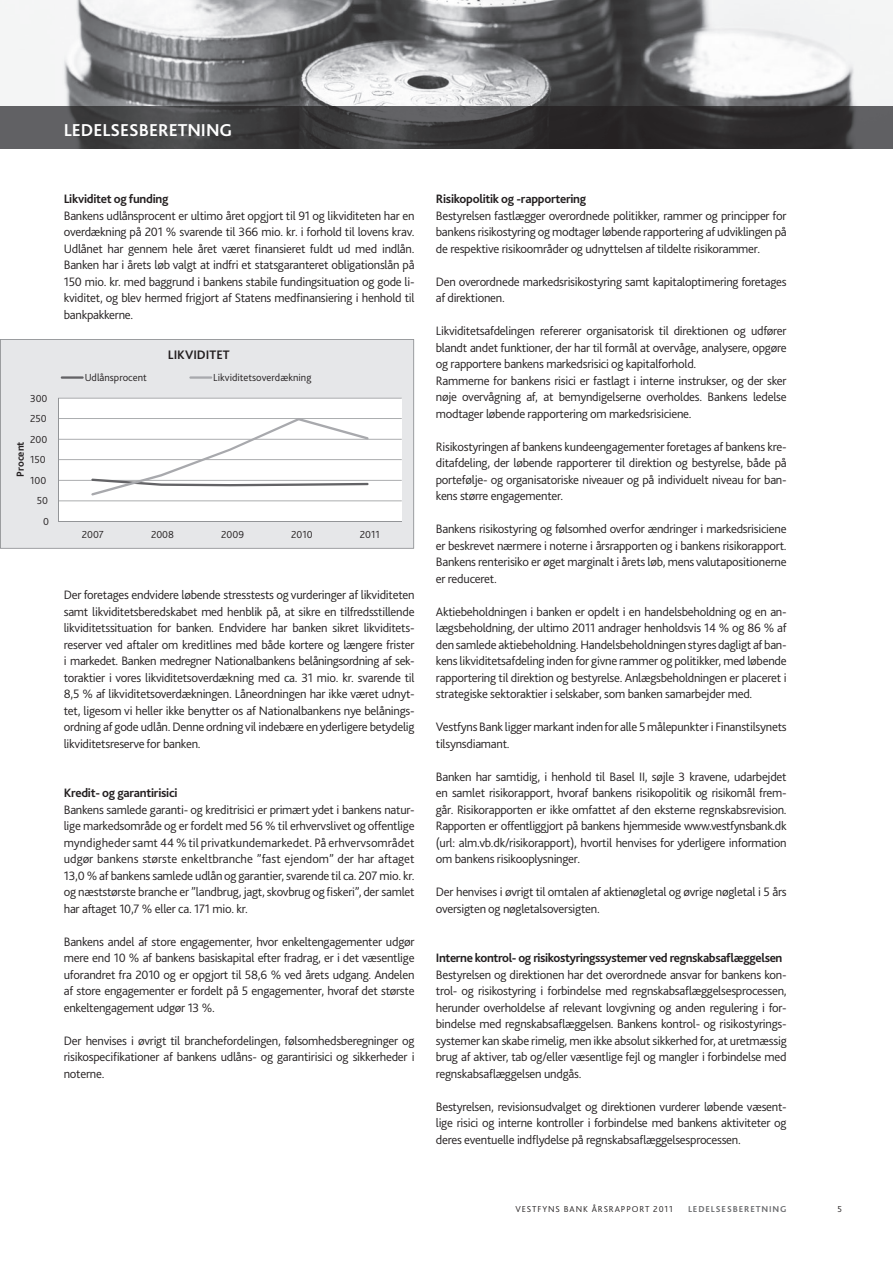
<style>
.page{position:relative;width:893px;height:1263px;background:#fff}
.page>*{position:absolute;margin:0;border:0;box-sizing:border-box;transform-origin:0 0}
.t1{font:700 18px "Bliss 2";color:#fff}
.t2{font:700 12.9px "Bliss 2";color:#231f20}
.t3{font:300 12.75px/16.5px "Bliss 2";letter-spacing:-.02em;color:#231f20;text-align:justify}
.t4{font:700 12.75px "Bliss 2";letter-spacing:-.03em;color:#231f20}
.t5{font:300 10.65px "Bliss 2";color:#231f20}
.t6{font:700 10.65px "Bliss 2";color:#231f20}
.t7{font:300 9px "Bliss 2";letter-spacing:.1em;color:#231f20}
.t8{font:700 9px "Bliss 2";letter-spacing:.1em;color:#6c6d70}
</style>
<div class="page">
<img style="left:0;top:0;width:893px;height:106px">
<img style="left:0;top:106px;width:893px;height:43px">
<svg style="left:0;top:339px;width:414px;height:210px;fill:#e6e7e9"></svg>
<h1 class="t1" style="left:64px;top:119px;width:170px">ledelSeSbereTnInG</h1>
<p class="t5" style="left:30px;top:392px;width:19px">300</p>
<p class="t5" style="left:30px;top:412px;width:18px">250</p>
<p class="t5" style="left:30px;top:433px;width:19px">200</p>
<p class="t6" style="left:14px;top:477px;width:37px;rotate:-90deg">Procent</p>
<p class="t5" style="left:30px;top:453px;width:17px">150</p>
<p class="t5" style="left:30px;top:474px;width:18px">100</p>
<p class="t5" style="left:37px;top:494px;width:13px">50</p>
<p class="t5" style="left:43px;top:515px;width:7px">0</p>
<p class="t4" style="left:64px;top:191px;width:106px">likviditet og funding</p>
<p class="t3" style="left:64px;top:207px;width:352px">Bankens udlånsprocent er ultimo året opgjort til 91 og likviditeten har en overdækning på 201 % svarende til 366 mio. kr. i forhold til lovens krav.<br>Udlånet har gennem hele året været finansieret fuldt ud med indlån.<br>Banken har i årets løb valgt at indfri et statsgaranteret obligationslån på 150 mio. kr. med baggrund i bankens stabile fundingsituation og gode li&shy;kviditet, og blev hermed frigjort af statens medfinansiering i henhold til bankpakkerne.</p>
<p class="t2" style="left:168px;top:346px;width:63px">LIKVIDITET</p>
<p class="t5" style="left:85px;top:371px;width:64px">Udlånsprocent</p>
<p class="t5" style="left:213px;top:371px;width:100px">Likviditetsoverdækning</p>
<p class="t5" style="left:82px;top:528px;width:24px">2007</p>
<p class="t5" style="left:151px;top:528px;width:25px">2008</p>
<p class="t5" style="left:221px;top:528px;width:24px">2009</p>
<p class="t5" style="left:291px;top:528px;width:23px">2010</p>
<p class="t5" style="left:360px;top:528px;width:22px">2011</p>
<p class="t3" style="left:64px;top:586px;width:352px">Der foretages endvidere løbende stresstests og vurderinger af likviditeten samt likviditetsberedskabet med henblik på, at sikre en tilfredsstillende likviditetssituation for banken. endvidere har banken sikret likviditets&shy;reserver ved aftaler om kreditlines med både kortere og længere frister i markedet. Banken medregner nationalbankens belåningsordning af sek&shy;toraktier i vores likviditetsoverdækning med ca. 31 mio. kr. svarende til 8,5 % af likviditetsoverdækningen. Låneordningen har ikke været udnyt&shy;tet, ligesom vi heller ikke benytter os af nationalbankens nye belånings&shy;ordning af gode udlån. Denne ordning vil indebære en yderligere betydelig likviditetsreserve for banken.</p>
<p class="t4" style="left:64px;top:785px;width:115px">Kredit- og garantirisici</p>
<p class="t3" style="left:64px;top:801px;width:352px">Bankens samlede garanti- og kreditrisici er primært ydet i bankens natur&shy;lige markedsområde og er fordelt med 56 % til erhvervslivet og offentlige myndigheder samt 44 % til privatkundemarkedet. på erhvervsområdet udgør bankens største enkeltbranche ”fast ejendom” der har aftaget 13,0 % af bankens samlede udlån og garantier, svarende til ca. 207 mio. kr. og næststørste branche er ”landbrug, jagt, skovbrug og fiskeri”, der samlet har aftaget 10,7 % eller ca. 171 mio. kr.</p>
<p class="t3" style="left:64px;top:933px;width:352px">Bankens andel af store engagementer, hvor enkeltengagementer udgør mere end 10 % af bankens basiskapital efter fradrag, er i det væsentlige uforandret fra 2010 og er opgjort til 58,6 % ved årets udgang. andelen af store engagementer er fordelt på 5 engagementer, hvoraf det største enkeltengagement udgør 13 %.</p>
<p class="t3" style="left:64px;top:1032px;width:352px">Der henvises i øvrigt til branchefordelingen, følsomhedsberegninger og risikospecifikationer af bankens udlåns- og garantirisici og sikkerheder i noterne.</p>
<p class="t4" style="left:436px;top:191px;width:152px">risikopolitik og -rapportering</p>
<p class="t3" style="left:436px;top:207px;width:352px">Bestyrelsen fastlægger overordnede politikker, rammer og principper for bankens risikostyring og modtager løbende rapportering af udviklingen på de respektive risikoområder og udnyttelsen af tildelte risikorammer.</p>
<p class="t3" style="left:436px;top:273px;width:352px">Den overordnede markedsrisikostyring samt kapitaloptimering foretages af direktionen.</p>
<p class="t3" style="left:436px;top:322px;width:352px;text-align:left">Likviditetsafdelingen refererer organisatorisk til direktionen og udfører blandt andet funktioner, der har til formål at overvåge, analysere, opgøre og rapportere bankens markedsrisici og kapitalforhold.<br>rammerne for bankens risici er fastlagt i interne instrukser, og der sker nøje overvågning af, at bemyndigelserne overholdes. Bankens ledelse modtager løbende rapportering om markedsrisiciene.</p>
<p class="t3" style="left:436px;top:438px;width:352px">risikostyringen af bankens kundeengagementer foretages af bankens kre&shy;ditafdeling, der løbende rapporterer til direktion og bestyrelse, både på portefølje- og organisatoriske niveauer og på individuelt niveau for ban&shy;kens større engagementer.</p>
<p class="t3" style="left:436px;top:520px;width:352px">Bankens risikostyring og følsomhed overfor ændringer i markedsrisiciene er beskrevet nærmere i noterne i årsrapporten og i bankens risikorapport.<br>Bankens renterisiko er øget marginalt i årets løb, mens valutapositionerne er reduceret.</p>
<p class="t3" style="left:436px;top:603px;width:352px">aktiebeholdningen i banken er opdelt i en handelsbeholdning og en an&shy;lægsbeholdning, der ultimo 2011 andrager henholdsvis 14 % og 86 % af den samlede aktiebeholdning. Handelsbeholdningen styres dagligt af ban&shy;kens likviditetsafdeling inden for givne rammer og politikker, med løbende rapportering til direktion og bestyrelse. anlægsbeholdningen er placeret i strategiske sektoraktier i selskaber, som banken samarbejder med.</p>
<p class="t3" style="left:436px;top:718px;width:352px">Vestfyns Bank ligger markant inden for alle 5 målepunkter i finanstilsynets tilsynsdiamant.</p>
<p class="t3" style="left:436px;top:768px;width:352px">Banken har samtidig, i henhold til Basel II, søjle 3 kravene, udarbejdet en samlet risikorapport, hvoraf bankens risikopolitik og risikomål frem&shy;går. risikorapporten er ikke omfattet af den eksterne regnskabsrevision. rapporten er offentliggjort på bankens hjemmeside www.vestfynsbank.dk (url: alm.vb.dk/risikorapport), hvortil henvises for yderligere information om bankens risikooplysninger.</p>
<p class="t3" style="left:436px;top:883px;width:352px">Der henvises i øvrigt til omtalen af aktienøgletal og øvrige nøgletal i 5 års oversigten og nøgletalsoversigten.</p>
<p class="t4" style="left:436px;top:950px;width:348px">Interne kontrol- og risikostyringssystemer ved regnskabsaflæggelsen</p>
<p class="t3" style="left:436px;top:966px;width:352px">Bestyrelsen og direktionen har det overordnede ansvar for bankens kon&shy;trol- og risikostyring i forbindelse med regnskabsaflæggelsesprocessen, herunder overholdelse af relevant lovgivning og anden regulering i for&shy;bindelse med regnskabsaflæggelsen. Bankens kontrol- og risikostyrings&shy;systemer kan skabe rimelig, men ikke absolut sikkerhed for, at uretmæssig brug af aktiver, tab og/eller væsentlige fejl og mangler i forbindelse med regnskabsaflæggelsen undgås.</p>
<p class="t3" style="left:436px;top:1098px;width:352px">Bestyrelsen, revisionsudvalget og direktionen vurderer løbende væsent&shy;lige risici og interne kontroller i forbindelse med bankens aktiviteter og deres eventuelle indflydelse på regnskabsaflæggelsesprocessen.</p>
<p class="t7" style="left:515px;top:1203px;width:159px">Vestfyns Bank Årsrapport 2011</p>
<p class="t8" style="left:688px;top:1203px;width:100px">ledelSeSbereTnInG</p>
<p class="t7" style="left:837px;top:1203px;width:6px">5</p>
</div>
